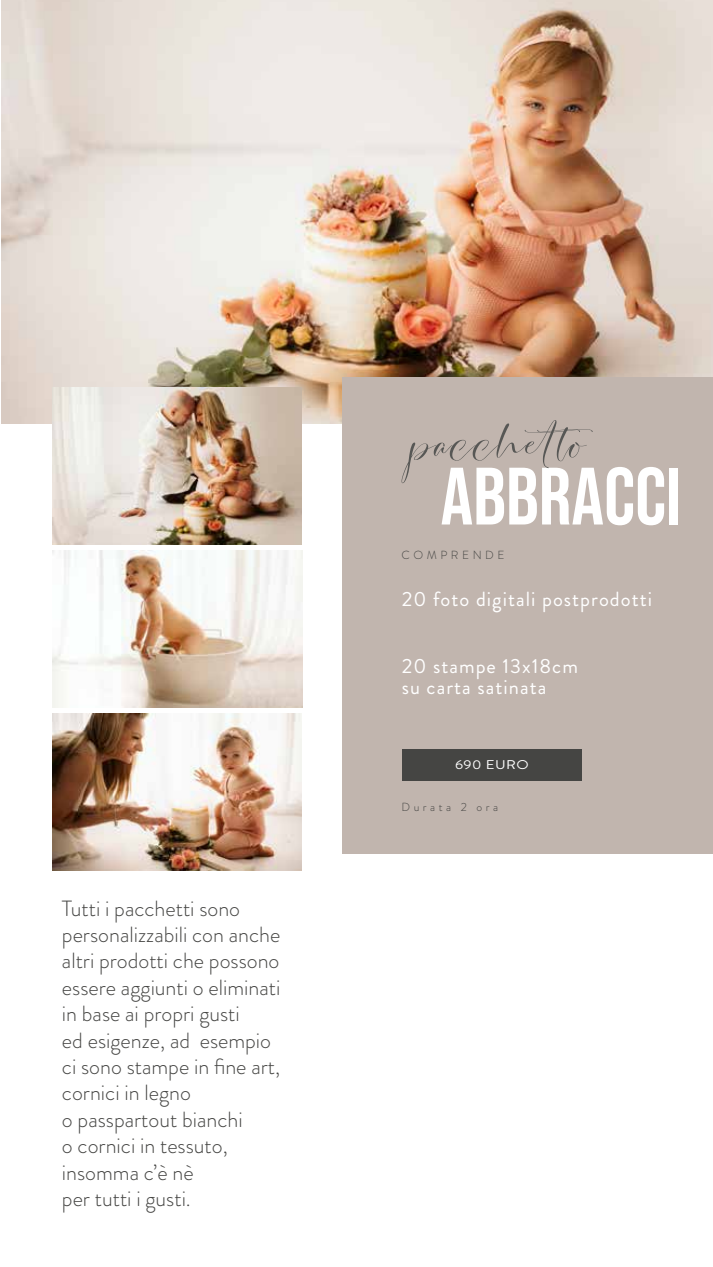
<style>
.page{position:relative;width:713px;height:1267px;background:#fff}
.page>*{position:absolute;margin:0;border:0;box-sizing:border-box;transform-origin:0 0}
.t1{font:81.15px "Bebas Neue";color:#fff}
.t2{font:72.3px "Simplified";letter-spacing:.01em;color:#575755;scale:1.38 1}
.t3{font:300 22.05px/26.4px "Brandon Grotesque";color:#454543}
.t4{font:20.55px/21px "Brandon Grotesque";letter-spacing:.05em;color:#fff}
.t5{font:12.6px "Brandon Grotesque";letter-spacing:.03em;color:#fff;scale:1.18 1}
.t6{font:300 11.7px "Brandon Grotesque";letter-spacing:.3em;color:#454543}
</style>
<div class="page">
<img style="left:1px;top:0;width:711px;height:423px">
<img style="left:52px;top:550px;width:250px;height:158px">
<img style="left:53px;top:713px;width:248px;height:157px">
<img style="left:52px;top:387px;width:250px;height:157px">
<div style="left:342px;top:377px;width:370px;height:477px;background:#c1b5ae"></div>
<div style="left:402px;top:749px;width:180px;height:32px;background:#454543"></div>
<p class="t3" style="left:62px;top:895px;width:220px">Tutti i pacchetti sono personalizzabili con anche altri prodotti che possono essere aggiunti o eliminati in base ai propri gusti<br>ed esigenze, ad esempio ci sono stampe in fine art, cornici in legno<br>o passpartout bianchi<br>o cornici in tessuto, insomma c’è nè<br>per tutti i gusti.</p>
<h2 class="t2" style="left:411px;top:410px;width:147px">pacchetto</h2>
<h1 class="t1" style="left:440px;top:450px;width:242px">ABBRACCI</h1>
<p class="t6" style="left:401px;top:546px;width:104px">COMPRENDE</p>
<p class="t4" style="left:401px;top:589px;width:252px">20 foto digitali postprodotti</p>
<p class="t4" style="left:401px;top:655px;width:178px">20 stampe 13x18cm su carta satinata</p>
<p class="t5" style="left:455px;top:756px;width:64px">690 EURO</p>
<p class="t6" style="left:401px;top:799px;width:98px">Durata 2 ora</p>
</div>
